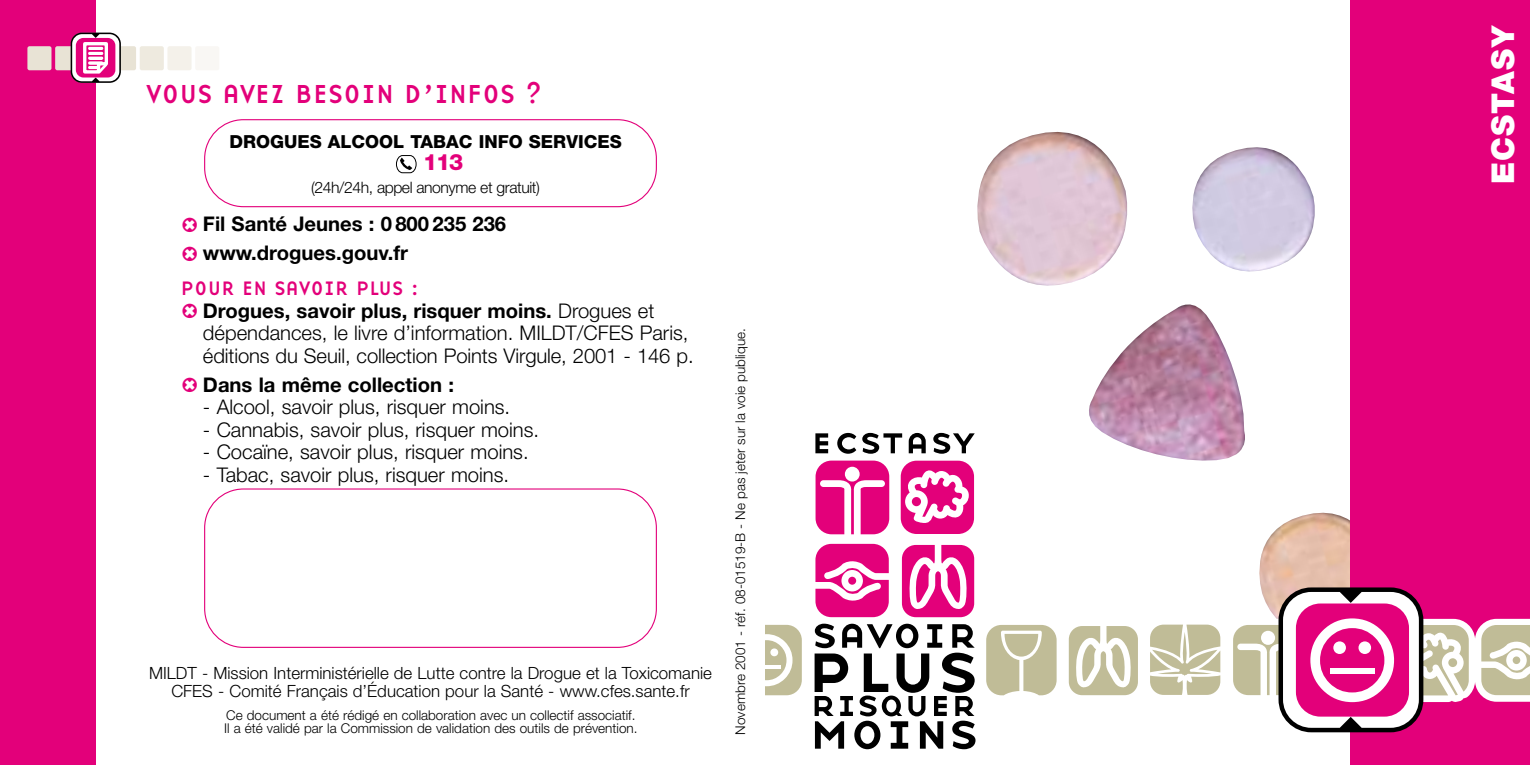
<style>
.page{position:relative;width:1530px;height:765px;background:#fff}
.page>*{position:absolute;margin:0;border:0;box-sizing:border-box;transform-origin:0 0}
.t1{font:900 31.5px "Helvetica Neue";letter-spacing:.04em;color:#fff}
.t2{font:27px "Base Nine Small Caps";color:#e3007a}
.t3{font:800 22.5px "Helvetica Neue";color:#e3007a}
.t4{font:300 20.25px/22.5px "Helvetica Neue";color:#000}
.t5{font:700 20.25px/28.8px "Helvetica Neue";color:#000}
.t6{font:20.25px "Base Nine Small Caps";color:#e3007a}
.t7{font:800 18px "Helvetica Neue";color:#000}
.t8{font:300 16.88px/18px "Helvetica Neue";color:#000;text-align:center}
.t9{font:300 15.75px "Helvetica Neue";letter-spacing:-.03em;color:#000}
.t10{font:300 13.5px/13.5px "Helvetica Neue";color:#000}
.s1{font-weight:700}
</style>
<div class="page">
<div style="left:0;top:0;width:96px;height:765px;background:#e3007a"></div>
<img style="left:977px;top:132px;width:373px;height:412px">
<div style="left:1350px;top:0;width:180px;height:765px;background:#e3007a"></div>
<svg style="left:901px;top:461px;width:73px;height:73px"></svg>
<svg style="left:816px;top:461px;width:73px;height:73px"></svg>
<svg style="left:765px;top:544px;width:765px;height:205px"></svg>
<svg style="left:815px;top:433px;width:13px;height:20px"></svg>
<svg style="left:837px;top:433px;width:19px;height:21px"></svg>
<svg style="left:862px;top:433px;width:40px;height:21px"></svg>
<svg style="left:909px;top:433px;width:17px;height:20px"></svg>
<svg style="left:933px;top:433px;width:42px;height:21px"></svg>
<hr style="left:765px;top:665px;width:16px;height:3px;background:#fff">
<div style="left:1330px;top:668px;width:45px;height:6px;background:#fff"></div>
<div style="left:112px;top:46px;width:24px;height:24px;background:#e8e3d5;border-radius:2px"></div>
<div style="left:55px;top:46px;width:24px;height:24px;background:#e8e3d5;border-radius:2px"></div>
<div style="left:27px;top:46px;width:25px;height:24px;background:#e8e3d5;border-radius:2px"></div>
<div style="left:140px;top:46px;width:24px;height:24px;background:#eeeadf;border-radius:2px"></div>
<div style="left:167px;top:46px;width:25px;height:24px;background:#f4f1ea;border-radius:2px"></div>
<div style="left:195px;top:46px;width:24px;height:24px;background:#f9f7f4;border-radius:2px"></div>
<svg style="left:71px;top:33px;width:50px;height:50px"></svg>
<div style="left:204px;top:488px;width:453px;height:160px;border:2px solid #e3007a;border-radius:39px"></div>
<div style="left:204px;top:119px;width:453px;height:88px;border:2px solid #e3007a;border-radius:39px"></div>
<svg style="left:396px;top:155px;width:21px;height:18px"></svg>
<h2 class="t2" style="left:146px;top:78px;width:398px">VOUS AVEZ BESOIN D’INFOS ?</h2>
<p class="t7" style="left:229px;top:135px;width:394px">DROGUES ALCOOL TABAC INFO SERVICES</p>
<p class="t3" style="left:423px;top:154px;width:42px">113</p>
<p class="t9" style="left:311px;top:181px;width:230px">(24h/24h, appel anonyme et gratuit)</p>
<p class="t5" style="left:181px;top:211px;width:327px"><sub>C</sub> Fil Santé Jeunes : 0 800 235 236<br><sub>C</sub> www.drogues.gouv.fr</p>
<p class="t6" style="left:181px;top:276px;width:240px">POUR EN SAVOIR PLUS :</p>
<p class="t4" style="left:203px;top:301px;width:492px;text-indent:-22px"><sub>C</sub> <span class="s1">Drogues, savoir plus, risquer moins.</span> Drogues et dépendances, le livre d’information. MILDT/CFES Paris, éditions du Seuil, collection Points Virgule, 2001 - 146 p.</p>
<p class="t5" style="left:181px;top:372px;width:275px"><sub>C</sub> Dans la même collection :</p>
<p class="t4" style="left:203px;top:398px;width:309px">- Alcool, savoir plus, risquer moins.</p>
<p class="t4" style="left:203px;top:420px;width:338px">- Cannabis, savoir plus, risquer moins.</p>
<p class="t4" style="left:203px;top:443px;width:327px">- Cocaïne, savoir plus, risquer moins.</p>
<p class="t4" style="left:203px;top:465px;width:308px">- Tabac, savoir plus, risquer moins.</p>
<p class="t8" style="left:149px;top:666px;width:564px">MILDT - Mission Interministérielle de Lutte contre la Drogue et la Toxicomanie<br>CFES - Comité Français d’Éducation pour la Santé - www.cfes.sante.fr</p>
<p class="t10" style="left:224px;top:710px;width:415px">Ce document a été rédigé en collaboration avec un collectif associatif.<br>Il a été validé par la Commission de validation des outils de prévention.</p>
<p class="t10" style="left:735px;top:735px;width:408px;rotate:-90deg">Novembre 2001 - réf. 08-01519-B - Ne pas jeter sur la voie publique.</p>
<h1 class="t1" style="left:1492px;top:184px;width:160px;rotate:-90deg">ECSTASY</h1>
</div>
